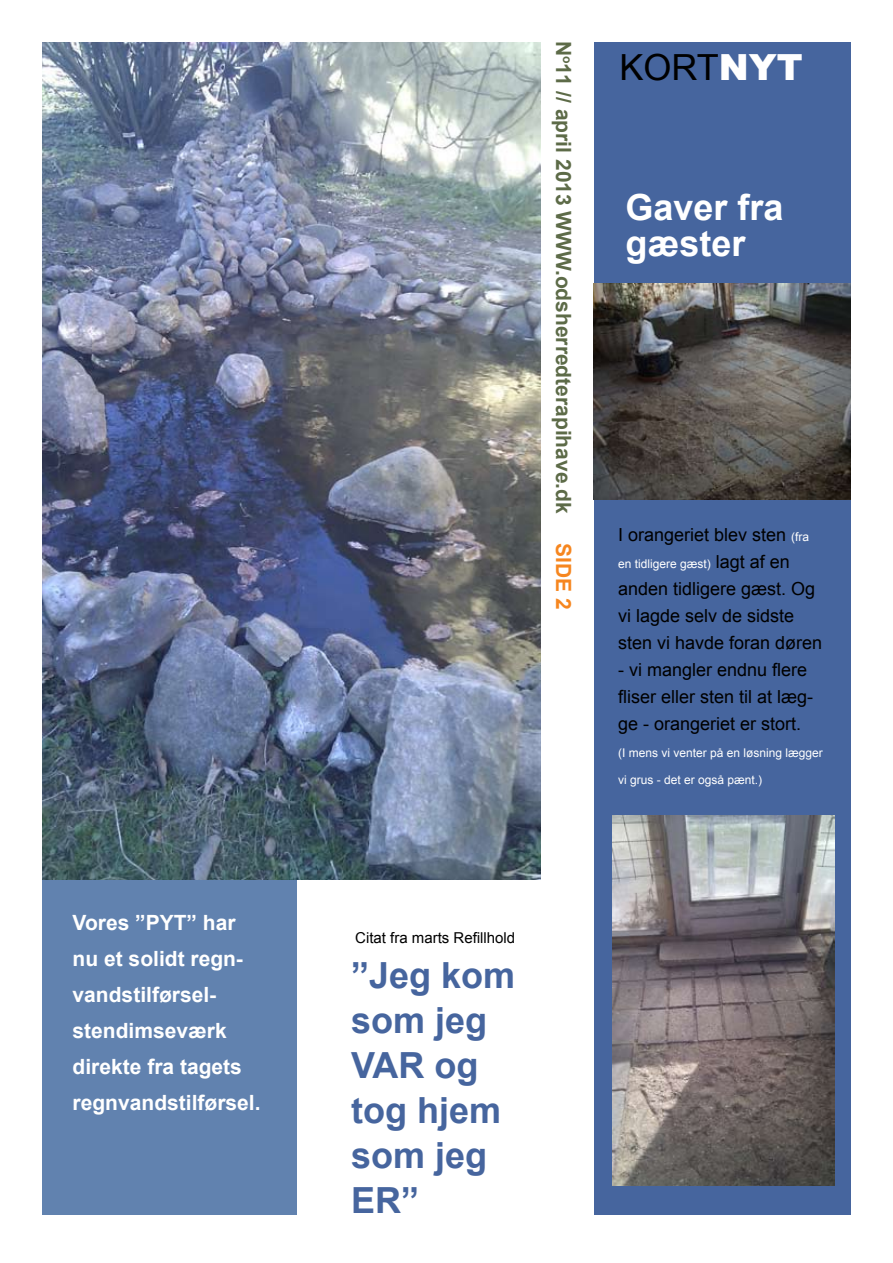
<style>
.page{position:relative;width:893px;height:1263px;background:#fff}
.page>*{position:absolute;margin:0;border:0;box-sizing:border-box;transform-origin:0 0}
.t1{font:700 36px/45px "Arial";color:#46659e}
.t2{font:700 36px/36px "Arial";color:#fff}
.t3{font:36px "Arial";color:#000}
.t4{font:700 21px/36px "Arial";color:#fff}
.t5{font:700 21px "Arial";color:#5d6b48}
.t6{font:700 21px "Arial";color:#f6861f}
.t7{font:18px/27px "Arial";color:#000}
.t8{font:15px "Arial";color:#000}
.t9{font:12px "Arial";color:#fff}
.s1{font-weight:900;color:#fff}
.s2{font-size:12px;color:#fff}
.s3{font-size:18px;color:#000}
</style>
<div class="page">
<div style="left:594px;top:43px;width:256px;height:1172px;background:#46659e"></div>
<div style="left:43px;top:43px;width:254px;height:1172px;background:#6182af"></div>
<img style="left:594px;top:284px;width:256px;height:216px">
<img style="left:613px;top:815px;width:221px;height:370px">
<img style="left:43px;top:43px;width:497px;height:837px">
<p class="t4" style="left:73px;top:906px;width:189px">Vores ”PYT” har nu et solidt regn&shy;vandstilførsel&shy;stendimseværk direkte fra tagets regnvandstilførsel.</p>
<p class="t5" style="left:578px;top:41px;width:475px;rotate:90deg">N<sup>o</sup>11 // april 2013 WWW.odsherredterapihave.dk</p>
<p class="t6" style="left:578px;top:543px;width:68px;rotate:90deg">SIDE 2</p>
<h1 class="t3" style="left:620px;top:44px;width:185px">KORT<span class="s1">NYT</span></h1>
<h1 class="t2" style="left:626px;top:190px;width:160px">Gaver fra gæster</h1>
<p class="t7" style="left:618px;top:521px;width:193px">I orangeriet blev sten <span class="s2">(fra</span></p>
<p class="t9" style="left:618px;top:556px;width:173px">en tidligere gæst) <span class="s3">lagt af en</span></p>
<p class="t7" style="left:618px;top:575px;width:206px">anden tidligere gæst. Og vi lagde selv de sidste sten vi havde foran døren</p>
<p class="t7" style="left:618px;top:656px;width:197px">- vi mangler endnu flere fliser eller sten til at læg&shy;ge - orangeriet er stort.</p>
<p class="t9" style="left:618px;top:745px;width:206px">(I mens vi venter på en løsning lægger</p>
<p class="t9" style="left:618px;top:772px;width:146px">vi grus - det er også pænt.)</p>
<p class="t8" style="left:355px;top:928px;width:162px">Citat fra marts Refillhold</p>
<h1 class="t1" style="left:351px;top:954px;width:166px">”Jeg kom som jeg<br>VAR og tog hjem som jeg<br>ER”</h1>
</div>
